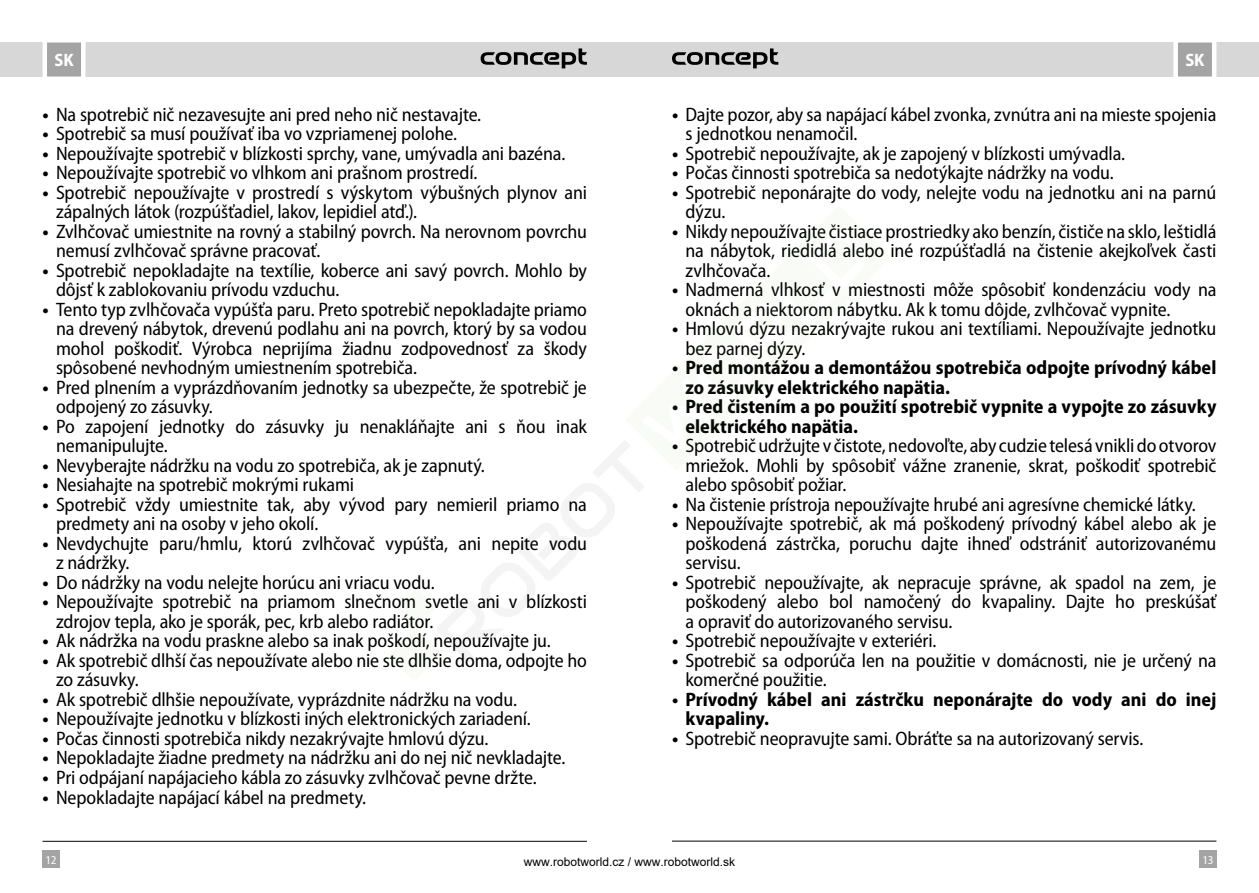
<style>
.page{position:relative;width:1259px;height:893px;background:#fff}
.page>*{position:absolute;margin:0;border:0;box-sizing:border-box;transform-origin:0 0}
.t1{font:semi-condensed 19.5px/19.5px "Myriad Pro";letter-spacing:-.01em;color:#000}
.t2{font:700 semi-condensed 19.5px/19.5px "Myriad Pro";color:#000}
.t3{font:700 semi-condensed 18px "Myriad Pro";color:#fff}
.t4{font:12px "Arial";color:#000}
.t5{font:semi-condensed 12px "Myriad Pro";color:#fff}
.s1{font-weight:700}
</style>
<div class="page">
<div style="left:629px;top:43px;width:630px;height:34px;background:#d7d7d7"></div>
<div style="left:0;top:43px;width:629px;height:34px;background:#d7d7d7"></div>
<div style="left:43px;top:850px;width:17px;height:17px;background:#a4a4a4"></div>
<div style="left:1199px;top:850px;width:17px;height:17px;background:#a4a4a4"></div>
<svg style="left:1171px;top:42px;width:47px;height:35px;background:#bbb"></svg>
<svg style="left:40px;top:42px;width:48px;height:35px;background:#bcbcbc"></svg>
<hr style="left:672px;top:841px;width:544px;height:1px;background:#000">
<hr style="left:43px;top:841px;width:544px;height:1px;background:#000">
<svg style="left:480px;top:48px;width:107px;height:20px"></svg>
<svg style="left:672px;top:48px;width:106px;height:20px"></svg>
<svg style="left:437px;top:441px;width:207px;height:221px"></svg>
<p class="t3" style="left:54px;top:50px;width:21px">SK</p>
<p class="t3" style="left:1185px;top:50px;width:21px">SK</p>
<p class="t1" style="left:43px;top:105px;width:440px"><span class="s1">•</span> Na spotrebič nič nezavesujte ani pred neho nič nestavajte.</p>
<p class="t1" style="left:43px;top:125px;width:416px"><span class="s1">•</span> Spotrebič sa musí používať iba vo vzpriamenej polohe.</p>
<p class="t1" style="left:43px;top:144px;width:524px"><span class="s1">•</span> Nepoužívajte spotrebič v blízkosti sprchy, vane, umývadla ani bazéna.</p>
<p class="t1" style="left:43px;top:164px;width:436px"><span class="s1">•</span> Nepoužívajte spotrebič vo vlhkom ani prašnom prostredí.</p>
<p class="t1" style="left:56px;top:183px;width:532px;text-indent:-13px"><span class="s1">•</span> Spotrebič nepoužívajte v prostredí s výskytom výbušných plynov ani zápalných látok (rozpúšťadiel, lakov, lepidiel atď.).</p>
<p class="t1" style="left:56px;top:222px;width:532px;text-indent:-13px"><span class="s1">•</span> Zvlhčovač umiestnite na rovný a stabilný povrch. Na nerovnom povrchu nemusí zvlhčovač správne pracovať.</p>
<p class="t1" style="left:56px;top:261px;width:532px;text-indent:-13px"><span class="s1">•</span> Spotrebič nepokladajte na textílie, koberce ani savý povrch. Mohlo by dôjsť k zablokovaniu prívodu vzduchu.</p>
<p class="t1" style="left:56px;top:300px;width:532px;text-align:justify;text-indent:-13px"><span class="s1">•</span> Tento typ zvlhčovača vypúšťa paru. Preto spotrebič nepokladajte priamo na drevený nábytok, drevenú podlahu ani na povrch, ktorý by sa vodou mohol poškodiť. Výrobca neprijíma žiadnu zodpovednosť za škody spôsobené nevhodným umiestnením spotrebiča.</p>
<p class="t1" style="left:56px;top:378px;width:532px;text-indent:-13px"><span class="s1">•</span> Pred plnením a vyprázdňovaním jednotky sa ubezpečte, že spotrebič je odpojený zo zásuvky.</p>
<p class="t1" style="left:56px;top:417px;width:532px;text-indent:-13px"><span class="s1">•</span> Po zapojení jednotky do zásuvky ju nenakláňajte ani s ňou inak nemanipulujte.</p>
<p class="t1" style="left:43px;top:456px;width:444px"><span class="s1">•</span> Nevyberajte nádržku na vodu zo spotrebiča, ak je zapnutý.</p>
<p class="t1" style="left:43px;top:476px;width:313px"><span class="s1">•</span> Nesiahajte na spotrebič mokrými rukami</p>
<p class="t1" style="left:56px;top:495px;width:532px;text-indent:-13px"><span class="s1">•</span> Spotrebič vždy umiestnite tak, aby vývod pary nemieril priamo na predmety ani na osoby v jeho okolí.</p>
<p class="t1" style="left:56px;top:534px;width:532px;text-indent:-13px"><span class="s1">•</span> Nevdychujte paru/hmlu, ktorú zvlhčovač vypúšťa, ani nepite vodu z nádržky.</p>
<p class="t1" style="left:43px;top:573px;width:394px"><span class="s1">•</span> Do nádržky na vodu nelejte horúcu ani vriacu vodu.</p>
<p class="t1" style="left:56px;top:593px;width:532px;text-indent:-13px"><span class="s1">•</span> Nepoužívajte spotrebič na priamom slnečnom svetle ani v blízkosti zdrojov tepla, ako je sporák, pec, krb alebo radiátor.</p>
<p class="t1" style="left:43px;top:632px;width:510px"><span class="s1">•</span> Ak nádržka na vodu praskne alebo sa inak poškodí, nepoužívajte ju.</p>
<p class="t1" style="left:56px;top:651px;width:532px;text-indent:-13px"><span class="s1">•</span> Ak spotrebič dlhší čas nepoužívate alebo nie ste dlhšie doma, odpojte ho zo zásuvky.</p>
<p class="t1" style="left:43px;top:690px;width:476px"><span class="s1">•</span> Ak spotrebič dlhšie nepoužívate, vyprázdnite nádržku na vodu.</p>
<p class="t1" style="left:43px;top:710px;width:490px"><span class="s1">•</span> Nepoužívajte jednotku v blízkosti iných elektronických zariadení.</p>
<p class="t1" style="left:43px;top:729px;width:447px"><span class="s1">•</span> Počas činnosti spotrebiča nikdy nezakrývajte hmlovú dýzu.</p>
<p class="t1" style="left:43px;top:749px;width:524px"><span class="s1">•</span> Nepokladajte žiadne predmety na nádržku ani do nej nič nevkladajte.</p>
<p class="t1" style="left:43px;top:768px;width:496px"><span class="s1">•</span> Pri odpájaní napájacieho kábla zo zásuvky zvlhčovač pevne držte.</p>
<p class="t1" style="left:43px;top:788px;width:325px"><span class="s1">•</span> Nepokladajte napájací kábel na predmety.</p>
<p class="t1" style="left:685px;top:105px;width:532px;text-indent:-13px"><span class="s1">•</span> Dajte pozor, aby sa napájací kábel zvonka, zvnútra ani na mieste spojenia s jednotkou nenamočil.</p>
<p class="t1" style="left:672px;top:144px;width:455px"><span class="s1">•</span> Spotrebič nepoužívajte, ak je zapojený v blízkosti umývadla.</p>
<p class="t1" style="left:672px;top:164px;width:443px"><span class="s1">•</span> Počas činnosti spotrebiča sa nedotýkajte nádržky na vodu.</p>
<p class="t1" style="left:685px;top:183px;width:532px;text-indent:-13px"><span class="s1">•</span> Spotrebič neponárajte do vody, nelejte vodu na jednotku ani na parnú dýzu.</p>
<p class="t1" style="left:685px;top:222px;width:532px;text-align:justify;text-indent:-14px"><span class="s1">•</span> Nikdy nepoužívajte čistiace prostriedky ako benzín, čističe na sklo, leštidlá na nábytok, riedidlá alebo iné rozpúšťadlá na čistenie akejkoľvek časti zvlhčovača.</p>
<p class="t1" style="left:685px;top:281px;width:532px;text-indent:-13px"><span class="s1">•</span> Nadmerná vlhkosť v miestnosti môže spôsobiť kondenzáciu vody na oknách a niektorom nábytku. Ak k tomu dôjde, zvlhčovač vypnite.</p>
<p class="t1" style="left:685px;top:320px;width:532px;text-indent:-13px"><span class="s1">•</span> Hmlovú dýzu nezakrývajte rukou ani textíliami. Nepoužívajte jednotku bez parnej dýzy.</p>
<p class="t2" style="left:685px;top:358px;width:532px;text-indent:-13px">• Pred montážou a demontážou spotrebiča odpojte prívodný kábel zo zásuvky elektrického napätia.</p>
<p class="t2" style="left:685px;top:397px;width:532px;text-indent:-13px">• Pred čistením a po použití spotrebič vypnite a vypojte zo zásuvky elektrického napätia.</p>
<p class="t1" style="left:685px;top:437px;width:532px;text-align:justify;text-indent:-13px"><span class="s1">•</span> Spotrebič udržujte v čistote, nedovoľte, aby cudzie telesá vnikli do otvorov mriežok. Mohli by spôsobiť vážne zranenie, skrat, poškodiť spotrebič alebo spôsobiť požiar.</p>
<p class="t1" style="left:672px;top:495px;width:525px"><span class="s1">•</span> Na čistenie prístroja nepoužívajte hrubé ani agresívne chemické látky.</p>
<p class="t1" style="left:685px;top:515px;width:532px;text-align:justify;text-indent:-13px"><span class="s1">•</span> Nepoužívajte spotrebič, ak má poškodený prívodný kábel alebo ak je poškodená zástrčka, poruchu dajte ihneď odstrániť autorizovanému servisu.</p>
<p class="t1" style="left:685px;top:573px;width:532px;text-align:justify;text-indent:-13px"><span class="s1">•</span> Spotrebič nepoužívajte, ak nepracuje správne, ak spadol na zem, je poškodený alebo bol namočený do kvapaliny. Dajte ho preskúšať a opraviť do autorizovaného servisu.</p>
<p class="t1" style="left:672px;top:632px;width:266px"><span class="s1">•</span> Spotrebič nepoužívajte v exteriéri.</p>
<p class="t1" style="left:685px;top:651px;width:532px;text-indent:-13px"><span class="s1">•</span> Spotrebič sa odporúča len na použitie v domácnosti, nie je určený na komerčné použitie.</p>
<p class="t2" style="left:685px;top:690px;width:532px;text-indent:-13px">• Prívodný kábel ani zástrčku neponárajte do vody ani do inej kvapaliny.</p>
<p class="t1" style="left:672px;top:729px;width:473px"><span class="s1">•</span> Spotrebič neopravujte sami. Obráťte sa na autorizovaný servis.</p>
<p class="t5" style="left:46px;top:853px;width:12px">12</p>
<p class="t5" style="left:1202px;top:853px;width:12px">13</p>
<p class="t4" style="left:524px;top:853px;width:213px">www.robotworld.cz / www.robotworld.sk</p>
</div>
